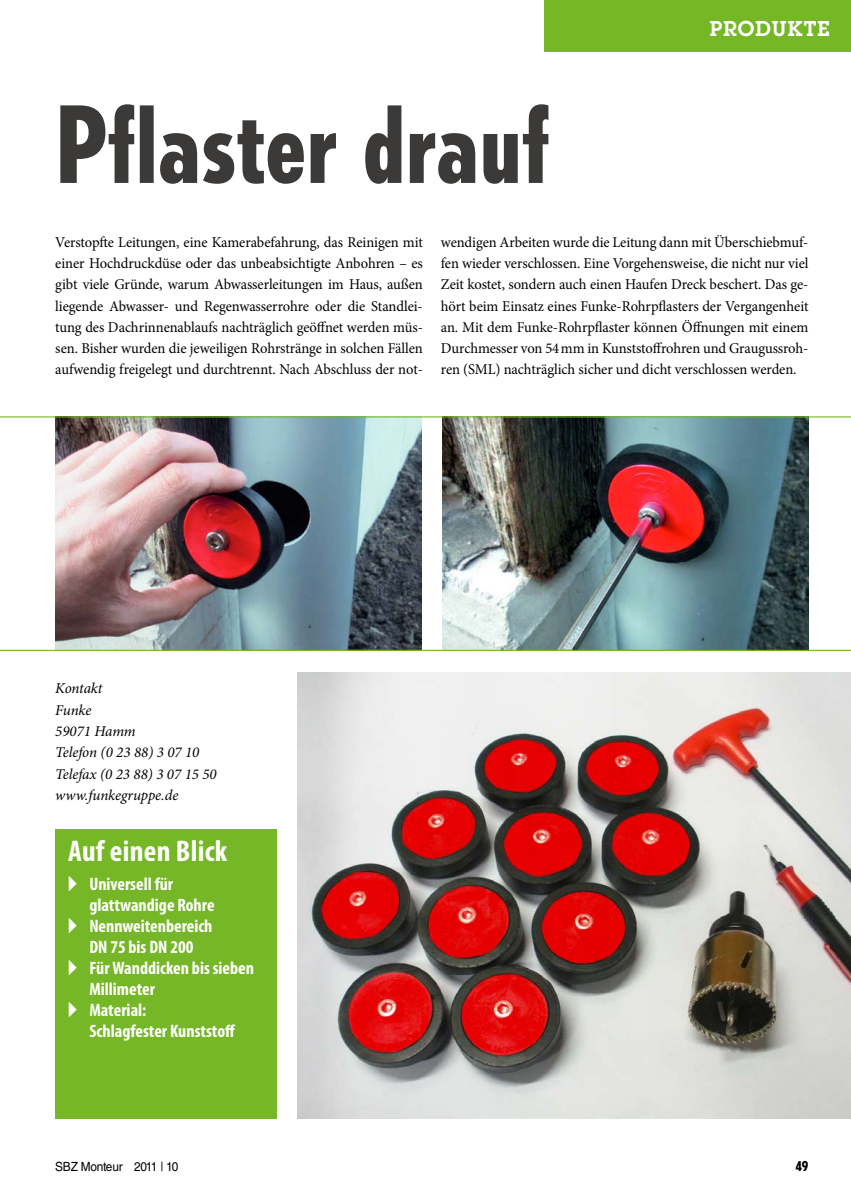
<style>
.page{position:relative;width:851px;height:1204px;background:#fff}
.page>*{position:absolute;margin:0;border:0;box-sizing:border-box;transform-origin:0 0}
.t1{font:800 condensed 105px "Tempo Std";color:#3b3a39}
.t2{font:700 condensed 30px "Myriad Pro";letter-spacing:.01em;color:#fff}
.t3{font:600 21px "Lubalin Graph Std";letter-spacing:.05em;color:#fff}
.t4{font:700 condensed 18px "Myriad Pro";color:#fff}
.t5{font:15px/21.3px "Minion Pro";letter-spacing:-.005em;color:#000;text-align:justify}
.t6{font:italic 15px/21.3px "Minion Pro";letter-spacing:-.005em;color:#000}
.t7{font:800 condensed 13.5px "Tempo Std";color:#000}
.t8{font:12.6px "Helvetica LT Std";letter-spacing:-.02em;color:#000;scale:.94 1}
</style>
<div class="page">
<img style="left:55px;top:417px;width:366px;height:232px">
<img style="left:442px;top:417px;width:366px;height:232px">
<hr style="left:0;top:416px;width:850px;height:1px;background:#75b726">
<hr style="left:0;top:649px;width:850px;height:2px;background:#75b726">
<img style="left:298px;top:672px;width:552px;height:446px">
<div style="left:544px;top:0;width:306px;height:51px;background:#75b726"></div>
<div style="left:55px;top:829px;width:221px;height:289px;background:#75b726"></div>
<h1 class="t1" style="left:55px;top:78px;width:495px">Pflaster drauf</h1>
<h3 class="t3" style="left:709px;top:15px;width:121px">PRODUKTE</h3>
<p class="t5" style="left:55px;top:231px;width:369px">Verstopfte Leitungen, eine Kamerabefahrung, das Reinigen mit einer Hochdruckdüse oder das unbeabsichtigte Anbohren – es gibt viele Gründe, warum Abwasserleitungen im Haus, außen liegende Abwasser- und Regenwasserrohre oder die Standlei&shy;tung des Dachrinnenablaufs nachträglich geöffnet werden müs&shy;sen. Bisher wurden die jeweiligen Rohrstränge in solchen Fällen aufwendig freigelegt und durchtrennt. Nach Abschluss der not-</p>
<p class="t5" style="left:441px;top:231px;width:369px">wendigen Arbeiten wurde die Leitung dann mit Überschiebmuf&shy;fen wieder verschlossen. Eine Vorgehensweise, die nicht nur viel Zeit kostet, sondern auch einen Haufen Dreck beschert. Das ge&shy;hört beim Einsatz eines Funke-Rohrpflasters der Vergangenheit an. Mit dem Funke-Rohrpflaster können Öffnungen mit einem Durchmesser von 54mm in Kunststoffrohren und Graugussroh&shy;ren (SML) nachträglich sicher und dicht verschlossen werden.</p>
<p class="t6" style="left:55px;top:678px;width:163px">Kontakt<br>Funke<br>59071 Hamm<br>Telefon (0 23 88) 3 07 10<br>Telefax (0 23 88) 3 07 15 50 www.funkegruppe.de</p>
<h2 class="t2" style="left:68px;top:831px;width:160px">Auf einen Blick</h2>
<p class="t4" style="left:68px;top:872px;width:107px">▸ Universell für</p>
<p class="t4" style="left:89px;top:893px;width:127px">glattwandige Rohre</p>
<p class="t4" style="left:68px;top:914px;width:146px">▸ Nennweitenbereich</p>
<p class="t4" style="left:89px;top:935px;width:105px">DN 75 bis DN 200</p>
<p class="t4" style="left:68px;top:956px;width:187px">▸ Für Wanddicken bis sieben</p>
<p class="t4" style="left:89px;top:977px;width:67px">Millimeter</p>
<p class="t4" style="left:68px;top:998px;width:80px">▸ Material:</p>
<p class="t4" style="left:89px;top:1019px;width:147px">Schlagfester Kunststoff</p>
<p class="t8" style="left:55px;top:1158px;width:133px">SBZ Monteur 2011 | 10</p>
<p class="t7" style="left:795px;top:1157px;width:14px">49</p>
</div>
